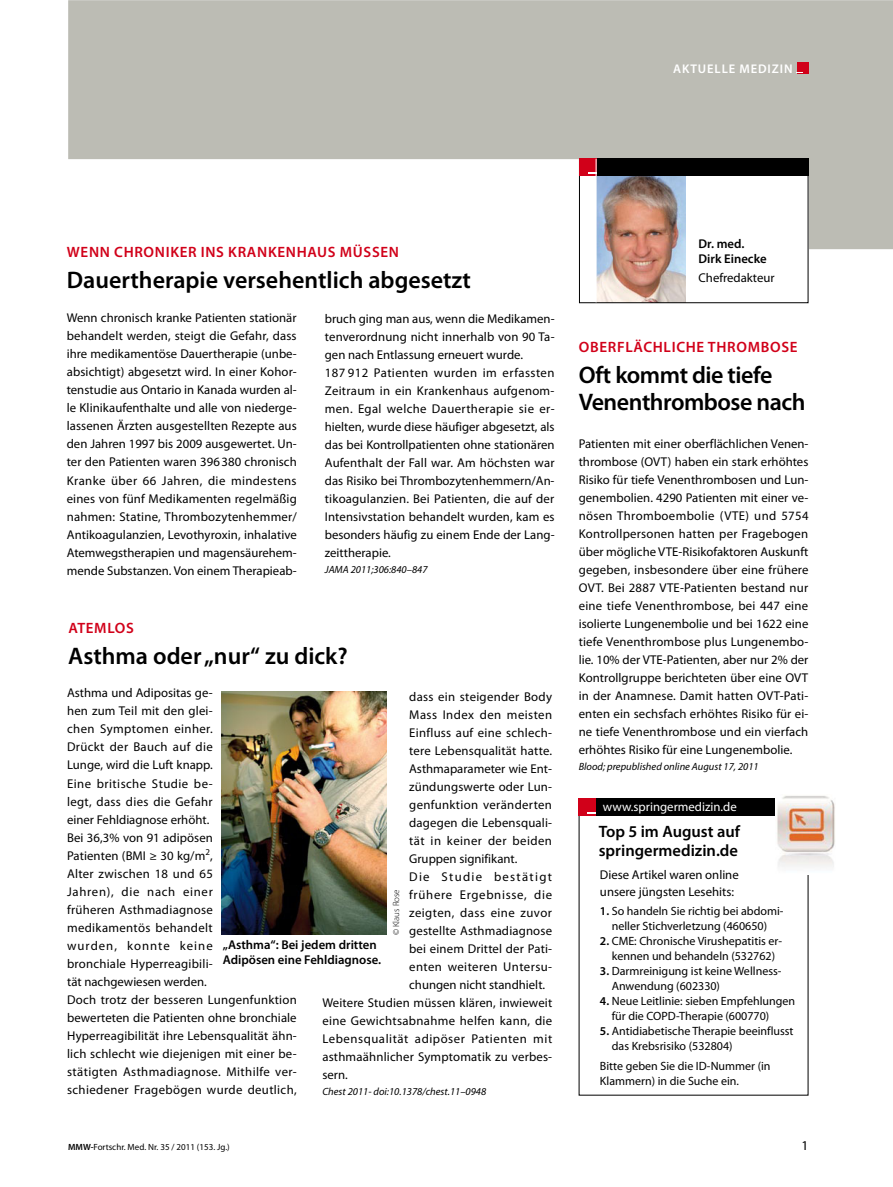
<style>
.page{position:relative;width:893px;height:1187px;background:#fff}
.page>*{position:absolute;margin:0;border:0;box-sizing:border-box;transform-origin:0 0}
.t1{font:600 24px "Myriad Pro";color:#000}
.t2{font:600 24px/27px "Myriad Pro";letter-spacing:-.02em;color:#000}
.t3{font:600 16.5px/19.5px "Myriad Pro";color:#000}
.t4{font:600 15px "Myriad Pro";letter-spacing:.045em;color:#d10019}
.t5{font:13.5px "Myriad Pro";color:#000}
.t6{font:12.75px/18px "Myriad Pro";letter-spacing:.015em;color:#000}
.t7{font:12.75px "Myriad Pro";letter-spacing:.035em;color:#000}
.t8{font:600 12.75px/15px "Myriad Pro";color:#000}
.t9{font:12.75px "Myriad Pro";letter-spacing:.045em;color:#000}
.t10{font:12.75px "Myriad Pro";color:#fff}
.t11{font:12.75px "Myriad Pro";letter-spacing:.055em;color:#000}
.t12{font:12.75px "Myriad Pro";letter-spacing:.1em;color:#000}
.t13{font:600 12.6px "Myriad Pro";letter-spacing:.07em;color:#fff}
.t14{font:12px/15px "Myriad Pro";color:#000}
.t15{font:italic 10.5px "Myriad Pro";color:#000}
.t16{font:9px "Myriad Pro";color:#000}
.t17{font:300 9px "Myriad Pro";color:#000}
.s1{font-weight:600}
</style>
<div class="page">
<svg style="left:68px;top:0;width:824px;height:249px;fill:#bcbcb4"></svg>
<div style="left:797px;top:62px;width:11px;height:12px;background:#d10019"></div>
<div style="left:579px;top:176px;width:229px;height:127px;background:#fff"></div>
<img style="left:596px;top:176px;width:89px;height:125px">
<div style="left:596px;top:159px;width:212px;height:17px;background:#000"></div>
<div style="left:579px;top:159px;width:229px;height:144px;border:1px solid #000"></div>
<div style="left:579px;top:159px;width:17px;height:17px;background:#d10019"></div>
<hr style="left:595px;top:159px;width:1px;height:143px;background:#fff">
<div style="left:578px;top:798px;width:17px;height:17px;background:#d10019"></div>
<svg style="left:587px;top:812px;width:9px;height:4px"></svg>
<div style="left:595px;top:798px;width:213px;height:17px;background:#000"></div>
<img style="left:775px;top:795px;width:60px;height:72px">
<img style="left:221px;top:691px;width:166px;height:243px">
<p class="t13" style="left:673px;top:64px;width:121px">AKTUELLE MEDIZIN</p>
<p class="t4" style="left:67px;top:246px;width:333px">WENN CHRONIKER INS KRANKENHAUS MÜSSEN</p>
<h1 class="t1" style="left:67px;top:271px;width:405px">Dauertherapie versehentlich abgesetzt</h1>
<p class="t6" style="left:67px;top:310px;width:232px;text-align:justify">Wenn chronisch kranke Patienten stationär behandelt werden, steigt die Gefahr, dass ihre medikamentöse Dauertherapie (unbe&shy;absichtigt) abgesetzt wird. In einer Kohor&shy;tenstudie aus Ontario in Kanada wurden al&shy;le Klinikaufenthalte und alle von niederge&shy;lassenen Ärzten ausgestellten Rezepte aus den Jahren 1997 bis 2009 ausgewertet. Un&shy;ter den Patienten waren 396 380 chronisch Kranke über 66 Jahren, die mindestens eines von fünf Medikamenten regelmäßig nahmen: Statine, Thrombozytenhemmer/ Antikoagulanzien, Levothyroxin, inhalative Atemwegstherapien und magensäurehem&shy;mende Substanzen. Von einem Therapieab-</p>
<p class="t6" style="left:325px;top:311px;width:231px">bruch ging man aus, wenn die Medikamen&shy;tenverordnung nicht innerhalb von 90 Ta&shy;gen nach Entlassung erneuert wurde.<br>187 912 Patienten wurden im erfassten Zeitraum in ein Krankenhaus aufgenom&shy;men. Egal welche Dauertherapie sie er&shy;hielten, wurde diese häufiger abgesetzt, als das bei Kontrollpatienten ohne stationären Aufenthalt der Fall war. Am höchsten war das Risiko bei Thrombozytenhemmern/An&shy;tikoagulanzien. Bei Patienten, die auf der Intensivstation behandelt wurden, kam es besonders häufig zu einem Ende der Lang&shy;zeittherapie.</p>
<p class="t15" style="left:325px;top:566px;width:104px">JAMA 2011;306:840–847</p>
<p class="t4" style="left:68px;top:621px;width:67px">ATEMLOS</p>
<h1 class="t1" style="left:68px;top:646px;width:281px">Asthma oder „nur“ zu dick?</h1>
<p class="t6" style="left:67px;top:685px;width:231px">Asthma und Adipositas ge-<br>hen zum Teil mit den glei-<br>chen Symptomen einher.<br>Drückt der Bauch auf die<br>Lunge, wird die Luft knapp.<br>Eine britische Studie be-<br>legt, dass dies die Gefahr<br>einer Fehldiagnose erhöht.<br>Bei 36,3% von 91 adipösen<br>Patienten (BMI ≥ 30 kg/m<sup>2</sup>,<br>Alter zwischen 18 und 65<br>Jahren), die nach einer<br>früheren Asthmadiagnose medikamentös behandelt<br>wurden, konnte keine<br>bronchiale Hyperreagibili-<br>tät nachgewiesen werden.<br>Doch trotz der besseren Lungenfunktion bewerteten die Patienten ohne bronchiale<br>Hyperreagibilität ihre Lebensqualität ähn&shy;lich schlecht wie diejenigen mit einer be&shy;stätigten Asthmadiagnose. Mithilfe ver&shy;schiedener Fragebögen wurde deutlich,</p>
<p class="t6" style="left:409px;top:688px;width:144px">dass ein steigender Body</p>
<p class="t7" style="left:409px;top:710px;width:144px">Mass Index den meisten</p>
<p class="t6" style="left:409px;top:724px;width:144px">Einfluss auf eine schlech-</p>
<p class="t6" style="left:409px;top:742px;width:144px">tere Lebensqualität hatte.</p>
<p class="t6" style="left:409px;top:760px;width:144px">Asthmaparameter wie Ent-</p>
<p class="t6" style="left:409px;top:778px;width:144px">zündungswerte oder Lun-</p>
<p class="t6" style="left:409px;top:796px;width:144px">genfunktion veränderten</p>
<p class="t6" style="left:409px;top:814px;width:144px">dagegen die Lebensquali-</p>
<p class="t7" style="left:409px;top:836px;width:144px">tät in keiner der beiden</p>
<p class="t6" style="left:409px;top:850px;width:110px">Gruppen signifikant.</p>
<p class="t12" style="left:409px;top:872px;width:144px">Die Studie bestätigt</p>
<p class="t11" style="left:409px;top:890px;width:144px">frühere Ergebnisse, die</p>
<p class="t7" style="left:409px;top:908px;width:144px">zeigten, dass eine zuvor</p>
<p class="t6" style="left:409px;top:922px;width:144px">gestellte Asthmadiagnose</p>
<p class="t6" style="left:409px;top:940px;width:144px">bei einem Drittel der Pati-</p>
<p class="t7" style="left:409px;top:962px;width:144px">enten weiteren Untersu-</p>
<p class="t6" style="left:409px;top:976px;width:137px">chungen nicht standhielt.</p>
<p class="t6" style="left:322px;top:994px;width:231px">Weitere Studien müssen klären, inwieweit</p>
<p class="t6" style="left:322px;top:1012px;width:231px">eine Gewichtsabnahme helfen kann, die</p>
<p class="t9" style="left:322px;top:1034px;width:231px">Lebensqualität adipöser Patienten mit</p>
<p class="t6" style="left:322px;top:1048px;width:231px">asthmaähnlicher Symptomatik zu verbes-</p>
<p class="t6" style="left:322px;top:1066px;width:27px">sern.</p>
<p class="t15" style="left:322px;top:1087px;width:165px">Chest 2011- doi:10.1378/chest.11–0948</p>
<p class="t17" style="left:393px;top:935px;width:47px;rotate:-90deg">© Klaus Rose</p>
<p class="t8" style="left:223px;top:938px;width:160px">„Asthma“: Bei jedem dritten<br>Adipösen eine Fehldiagnose.</p>
<p class="t8" style="left:698px;top:237px;width:70px">Dr. med.<br>Dirk Einecke</p>
<p class="t6" style="left:698px;top:270px;width:78px">Chefredakteur</p>
<p class="t4" style="left:579px;top:341px;width:220px">OBERFLÄCHLICHE THROMBOSE</p>
<h1 class="t2" style="left:578px;top:363px;width:228px">Oft kommt die tiefe<br>Venenthrombose nach</h1>
<p class="t6" style="left:578px;top:435px;width:231px;text-align:justify">Patienten mit einer oberflächlichen Venen&shy;thrombose (OVT) haben ein stark erhöhtes Risiko für tiefe Venenthrombosen und Lun&shy;genembolien. 4290 Patienten mit einer ve&shy;nösen Thromboembolie (VTE) und 5754<br>Kontrollpersonen hatten per Fragebogen über mögliche VTE-Risikofaktoren Auskunft gegeben, insbesondere über eine frühere OVT. Bei 2887 VTE-Patienten bestand nur eine tiefe Venenthrombose, bei 447 eine isolierte Lungenembolie und bei 1622 eine tiefe Venenthrombose plus Lungenembo&shy;lie. 10% der VTE-Patienten, aber nur 2% der Kontrollgruppe berichteten über eine OVT in der Anamnese. Damit hatten OVT-Pati&shy;enten ein sechsfach erhöhtes Risiko für ei&shy;ne tiefe Venenthrombose und ein vierfach erhöhtes Risiko für eine Lungenembolie.</p>
<p class="t15" style="left:578px;top:762px;width:181px">Blood; prepublished online August 17, 2011</p>
<p class="t10" style="left:603px;top:802px;width:135px">www.springermedizin.de</p>
<p class="t3" style="left:598px;top:822px;width:143px">Top 5 im August auf springermedizin.de</p>
<p class="t6" style="left:600px;top:867px;width:140px;line-height:16.5px">Diese Artikel waren online unsere jüngsten Lesehits:</p>
<p class="t14" style="left:600px;top:904px;width:185px;text-align:center"><span class="s1">1.</span> So handeln Sie richtig bei abdomi&shy;neller Stichverletzung (460650)</p>
<p class="t14" style="left:600px;top:934px;width:183px;text-align:center"><span class="s1">2.</span> CME: Chronische Virushepatitis er&shy;kennen und behandeln (532762)</p>
<p class="t14" style="left:611px;top:964px;width:171px;text-indent:-12px"><span class="s1">3.</span> Darmreinigung ist keine Wellness-<br>Anwendung (602330)</p>
<p class="t14" style="left:611px;top:994px;width:185px;text-indent:-12px"><span class="s1">4.</span> Neue Leitlinie: sieben Empfehlungen für die COPD-Therapie (600770)</p>
<p class="t14" style="left:611px;top:1024px;width:183px;text-indent:-12px"><span class="s1">5.</span> Antidiabetische Therapie beeinflusst das Krebsrisiko (532804)</p>
<p class="t14" style="left:600px;top:1058px;width:172px">Bitte geben Sie die ID-Nummer (in<br>Klammern) in die Suche ein.</p>
<p class="t16" style="left:68px;top:1143px;width:163px"><span class="s1">MMW-</span>Fortschr. Med. Nr. 35 / 2011 (153. Jg.)</p>
<p class="t5" style="left:801px;top:1139px;width:8px">1</p>
</div>
